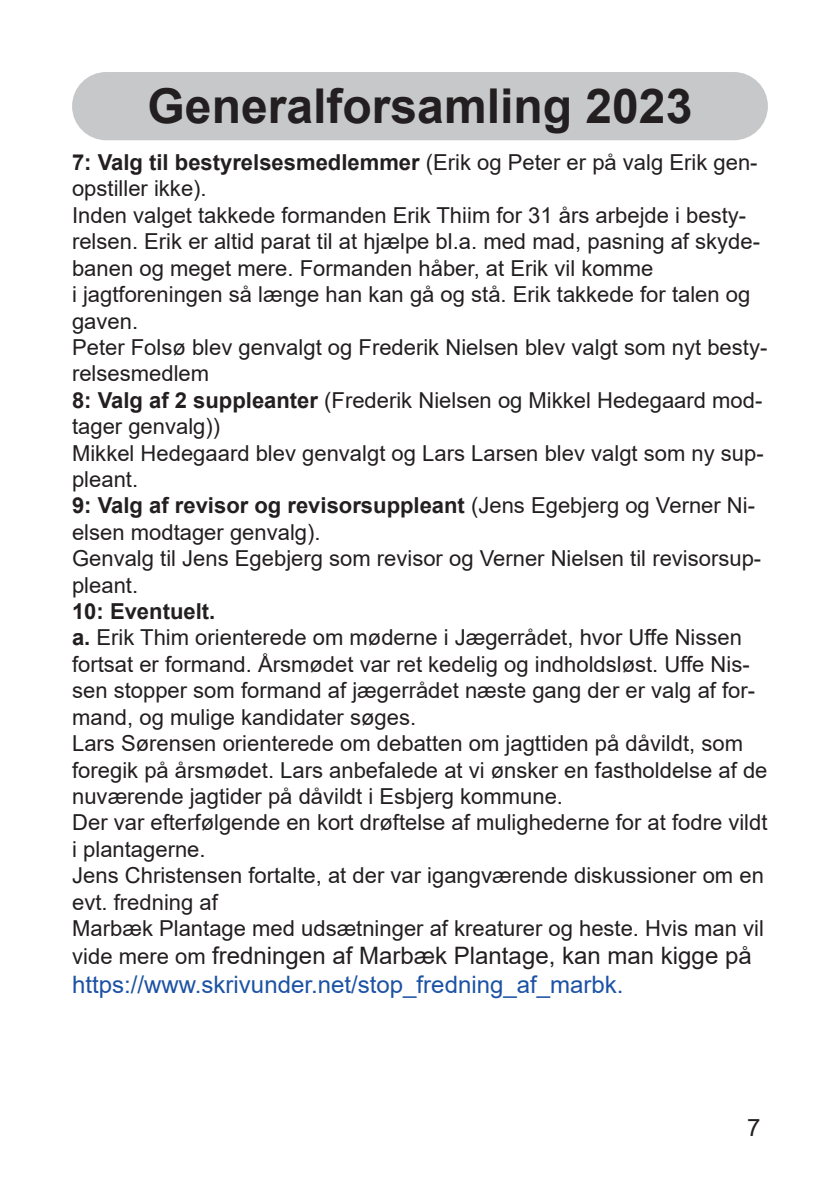
<style>
.page{position:relative;width:840px;height:1191px;background:#fff}
.page>*{position:absolute;margin:0;border:0;box-sizing:border-box;transform-origin:0 0}
.t1{font:700 48px "Arial";color:#231f20}
.t2{font:24px/28.8px "Arial";color:#1c52a4}
.t3{font:24px "Arial";color:#231f20}
.t4{font:22px/26.4px "Arial";color:#231f20}
.s1{font-weight:700}
.s2{font-size:22px;color:#231f20}
.s3{color:#231f20}
</style>
<div class="page">
<div style="left:72px;top:72px;width:695px;height:68px;background:#c7c8ca;border-radius:34px"></div>
<h1 class="t1" style="left:147px;top:79px;width:546px">Generalforsamling 2023</h1>
<p class="t4" style="left:72px;top:149px;width:696px"><span class="s1">7: Valg til bestyrelsesmedlemmer</span> (Erik og Peter er på valg Erik gen&shy;opstiller ikke).<br>Inden valget takkede formanden Erik Thiim for 31 års arbejde i besty&shy;relsen. Erik er altid parat til at hjælpe bl.a. med mad, pasning af skyde&shy;banen og meget mere. Formanden håber, at Erik vil komme<br>i jagtforeningen så længe han kan gå og stå. Erik takkede for talen og gaven.<br>Peter Folsø blev genvalgt og Frederik Nielsen blev valgt som nyt besty&shy;relsesmedlem<br><span class="s1">8: Valg af 2 suppleanter</span> (Frederik Nielsen og Mikkel Hedegaard mod&shy;tager genvalg))<br>Mikkel Hedegaard blev genvalgt og Lars Larsen blev valgt som ny sup&shy;pleant.<br><span class="s1">9: Valg af revisor og revisorsuppleant</span> (Jens Egebjerg og Verner Ni&shy;elsen modtager genvalg).<br>Genvalg til Jens Egebjerg som revisor og Verner Nielsen til revisorsup&shy;pleant.</p>
<p class="t4" style="left:72px;top:598px;width:696px"><span class="s1">10: Eventuelt.<br>a.</span> Erik Thim orienterede om møderne i Jægerrådet, hvor Uffe Nissen fortsat er formand. Årsmødet var ret kedelig og indholdsløst. Uffe Nis&shy;sen stopper som formand af jægerrådet næste gang der er valg af for&shy;mand, og mulige kandidater søges.<br>Lars Sørensen orienterede om debatten om jagttiden på dåvildt, som foregik på årsmødet. Lars anbefalede at vi ønsker en fastholdelse af de nuværende jagtider på dåvildt i Esbjerg kommune.<br>Der var efterfølgende en kort drøftelse af mulighederne for at fodre vildt i plantagerne.<br>Jens Christensen fortalte, at der var igangværende diskussioner om en evt. fredning af<br>Marbæk Plantage med udsætninger af kreaturer og heste. Hvis man vil</p>
<p class="t2" style="left:72px;top:941px;width:680px"><span class="s2">vide mere om</span> <span class="s3">fredningen af Marbæk Plantage, kan man kigge på </span>https://www.skrivunder.net/stop_fredning_af_marbk.</p>
<p class="t3" style="left:746px;top:1114px;width:15px">7</p>
</div>
